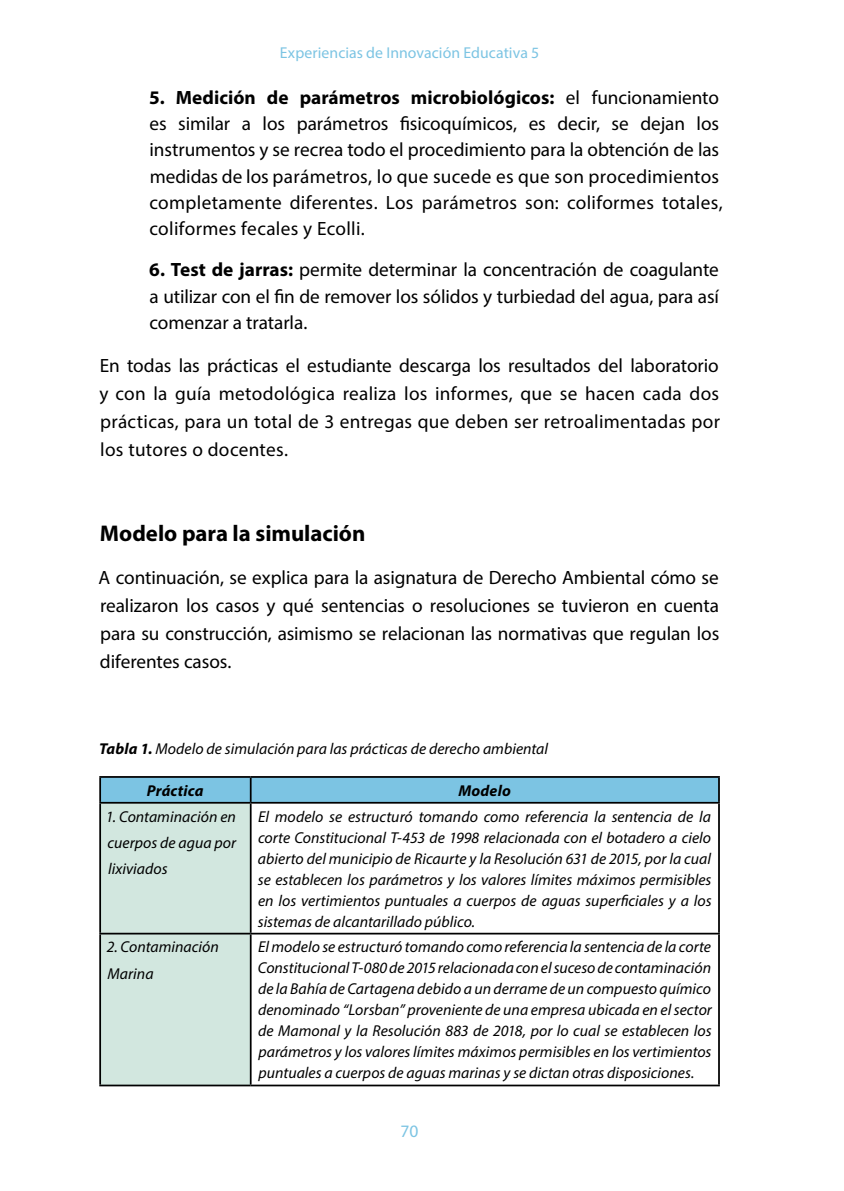
<style>
.page{position:relative;width:844px;height:1191px;background:#fff}
.page>*{position:absolute;margin:0;border:0;box-sizing:border-box;transform-origin:0 0}
.t1{font:700 22.75px "Myriad Pro";color:#000}
.t2{font:19.25px/26.2px "Myriad Pro";color:#000;text-align:justify}
.t3{font:17.5px "Myriad Pro";color:#7cc4e3}
.t4{font:italic 15.75px/21px "Myriad Pro";letter-spacing:.005em;color:#000;text-align:justify}
.t5{font:15.75px "Myriad Pro";letter-spacing:.005em;color:#7cc4e3}
.t6{font:italic 700 15.75px "Myriad Pro";letter-spacing:.01em;color:#000}
.s1{font-weight:700}
</style>
<div class="page">
<div style="left:101px;top:803px;width:149px;height:281px;background:#d2e7df"></div>
<hr style="left:99px;top:776px;width:152px;height:2px;background:#000">
<hr style="left:99px;top:778px;width:2px;height:24px;background:#000">
<hr style="left:251px;top:776px;width:468px;height:2px;background:#000">
<svg style="left:100px;top:777px;width:619px;height:25px;background:#76bbd9"></svg>
<hr style="left:99px;top:802px;width:152px;height:1px;background:#000">
<hr style="left:99px;top:803px;width:2px;height:129px;background:#000">
<hr style="left:251px;top:802px;width:468px;height:1px;background:#000">
<hr style="left:250px;top:803px;width:1px;height:129px;background:#000">
<hr style="left:718px;top:803px;width:1px;height:129px;background:#000">
<hr style="left:99px;top:932px;width:152px;height:2px;background:#000">
<hr style="left:99px;top:934px;width:2px;height:150px;background:#000">
<hr style="left:251px;top:932px;width:468px;height:2px;background:#000">
<hr style="left:250px;top:934px;width:1px;height:150px;background:#000">
<hr style="left:718px;top:934px;width:1px;height:150px;background:#000">
<hr style="left:99px;top:1084px;width:152px;height:2px;background:#000">
<hr style="left:251px;top:1084px;width:468px;height:2px;background:#000">
<p class="t5" style="left:280px;top:43px;width:261px">Experiencias de Innovación Educativa 5</p>
<p class="t2" style="left:149px;top:84px;width:575px;text-align:left"><span class="s1">5. Medición de parámetros microbiológicos:</span> el funcionamiento es similar a los parámetros fisicoquímicos, es decir, se dejan los instrumentos y se recrea todo el procedimiento para la obtención de las medidas de los parámetros, lo que sucede es que son procedimientos completamente diferentes. Los parámetros son: coliformes totales, coliformes fecales y Ecolli.</p>
<p class="t2" style="left:149px;top:256px;width:571px"><span class="s1">6. Test de jarras:</span> permite determinar la concentración de coagulante a utilizar con el fin de remover los sólidos y turbiedad del agua, para así comenzar a tratarla.</p>
<p class="t2" style="left:99px;top:351px;width:622px;line-height:28px">En todas las prácticas el estudiante descarga los resultados del laboratorio y con la guía metodológica realiza los informes, que se hacen cada dos prácticas, para un total de 3 entregas que deben ser retroalimentadas por los tutores o docentes.</p>
<h1 class="t1" style="left:100px;top:519px;width:267px">Modelo para la simulación</h1>
<p class="t2" style="left:99px;top:563px;width:622px;line-height:28px">A continuación, se explica para la asignatura de Derecho Ambiental cómo se realizaron los casos y qué sentencias o resoluciones se tuvieron en cuenta para su construcción, asimismo se relacionan las normativas que regulan los diferentes casos.</p>
<p class="t4" style="left:99px;top:738px;width:450px"><span class="s1">Tabla 1.</span> Modelo de simulación para las prácticas de derecho ambiental</p>
<p class="t6" style="left:147px;top:780px;width:58px">Práctica</p>
<p class="t6" style="left:458px;top:780px;width:54px">Modelo</p>
<p class="t4" style="left:106px;top:803px;width:132px;line-height:26.2px">1. Contaminación en cuerpos de agua por lixiviados</p>
<p class="t4" style="left:258px;top:805px;width:455px">El modelo se estructuró tomando como referencia la sentencia de la corte Constitucional T-453 de 1998 relacionada con el botadero a cielo abierto del municipio de Ricaurte y la Resolución 631 de 2015, por la cual se establecen los parámetros y los valores límites máximos permisibles en los vertimientos puntuales a cuerpos de aguas superficiales y a los sistemas de alcantarillado público.</p>
<p class="t4" style="left:107px;top:933px;width:114px;line-height:26.2px">2. Contaminación<br>Marina</p>
<p class="t4" style="left:258px;top:936px;width:455px">El modelo se estructuró tomando como referencia la sentencia de la corte Constitucional T-080 de 2015 relacionada con el suceso de contaminación de la Bahía de Cartagena debido a un derrame de un compuesto químico denominado “Lorsban” proveniente de una empresa ubicada en el sector de Mamonal y la Resolución 883 de 2018, por lo cual se establecen los parámetros y los valores límites máximos permisibles en los vertimientos puntuales a cuerpos de aguas marinas y se dictan otras disposiciones.</p>
<p class="t3" style="left:400px;top:1120px;width:19px">70</p>
</div>
